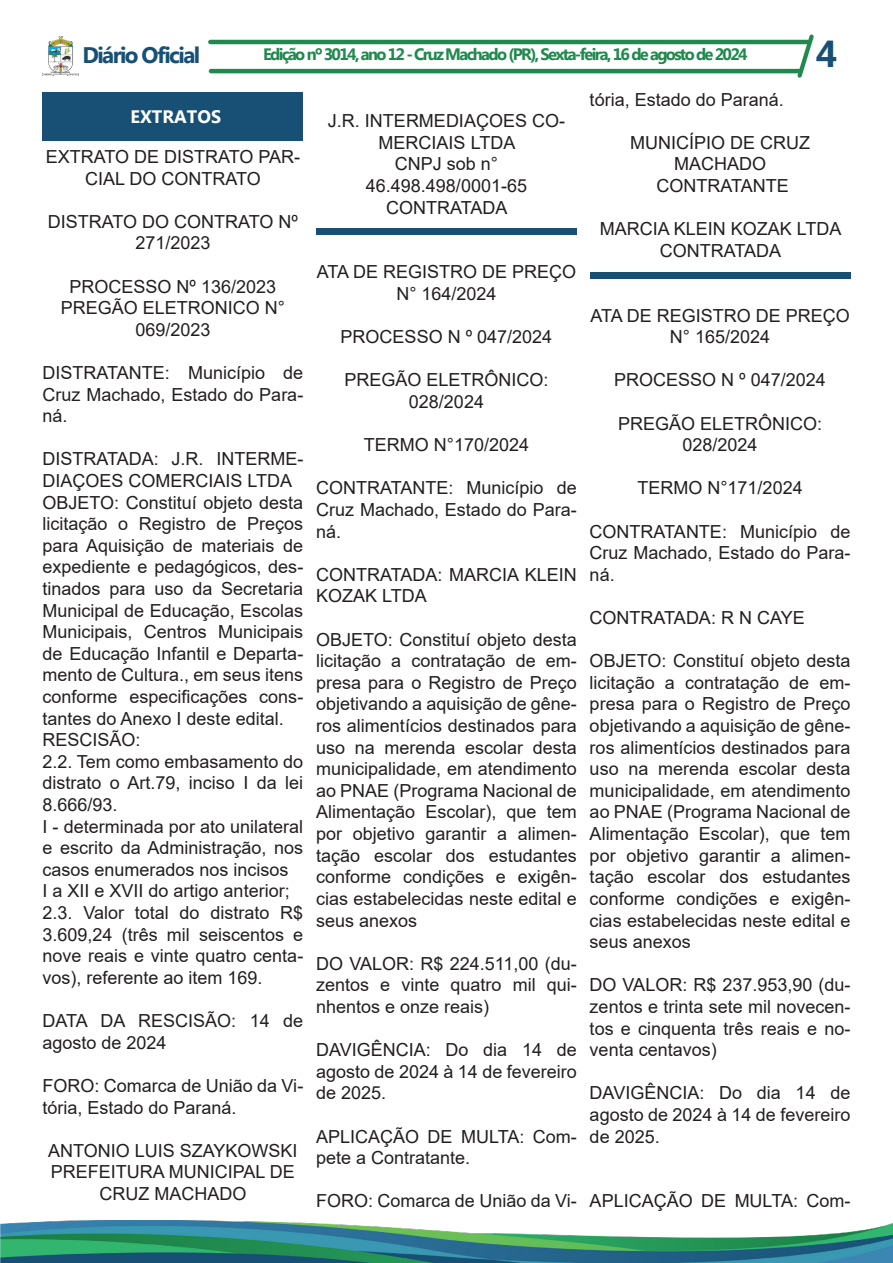
<style>
.page{position:relative;width:893px;height:1263px;background:#fff}
.page>*{position:absolute;margin:0;border:0;box-sizing:border-box;transform-origin:0 0}
.t1{font:700 37.5px "Myanmar Text";color:#175074}
.t2{font:700 22.5px "Myanmar Text";letter-spacing:-.07em;color:#175074}
.t3{font:18px/21.6px "Arial";color:#231f20;text-align:justify}
.t4{font:700 18px "Myanmar Text";color:#fff}
.t5{font:700 16.5px "Myanmar Text";letter-spacing:-.1em;color:#20894d}
</style>
<div class="page">
<hr style="left:208px;top:40px;width:602px;height:4px;background:#20894d;border-radius:2px">
<hr style="left:209px;top:69px;width:593px;height:4px;background:#20894d;border-radius:2px">
<img style="left:43px;top:37px;width:36px;height:38px">
<svg style="left:797px;top:34px;width:17px;height:44px"></svg>
<img style="left:0;top:1220px;width:893px;height:43px">
<div style="left:43px;top:92px;width:260px;height:49px;background:#175074"></div>
<div style="left:316px;top:228px;width:261px;height:7px;background:#175074"></div>
<div style="left:590px;top:272px;width:260px;height:6px;background:#175074"></div>
<p class="t2" style="left:82px;top:42px;width:119px">Diário Oficial</p>
<p class="t5" style="left:263px;top:45px;width:486px">Edição nº 3014, ano 12 - Cruz Machado (PR), Sexta-feira, 16 de agosto de 2024</p>
<p class="t1" style="left:816px;top:32px;width:23px">4</p>
<p class="t4" style="left:131px;top:106px;width:92px">EXTRATOS</p>
<p class="t3" style="left:46px;top:146px;width:256px;text-align:center">EXTRATO DE DISTRATO PAR-<br>CIAL DO CONTRATO</p>
<p class="t3" style="left:48px;top:211px;width:252px;text-align:center">DISTRATO DO CONTRATO Nº<br>271/2023</p>
<p class="t3" style="left:70px;top:275px;width:208px">PROCESSO Nº 136/2023</p>
<p class="t3" style="left:61px;top:297px;width:226px;text-align:center">PREGÃO ELETRONICO N°<br>069/2023</p>
<p class="t3" style="left:43px;top:362px;width:262px">DISTRATANTE: Município de Cruz Machado, Estado do Para&shy;ná.</p>
<p class="t3" style="left:43px;top:448px;width:262px">DISTRATADA: J.R. INTERME-<br>DIAÇOES COMERCIAIS LTDA</p>
<p class="t3" style="left:43px;top:491px;width:262px">OBJETO: Constituí objeto desta licitação o Registro de Preços para Aquisição de materiais de expediente e pedagógicos, des&shy;tinados para uso da Secretaria Municipal de Educação, Escolas Municipais, Centros Municipais de Educação Infantil e Departa&shy;mento de Cultura., em seus itens conforme especificações cons&shy;tantes do Anexo I deste edital.</p>
<p class="t3" style="left:43px;top:729px;width:100px">RESCISÃO:</p>
<p class="t3" style="left:43px;top:751px;width:262px">2.2. Tem como embasamento do distrato o Art.79, inciso I da lei 8.666/93.</p>
<p class="t3" style="left:43px;top:815px;width:262px">I - determinada por ato unilateral e escrito da Administração, nos casos enumerados nos incisos</p>
<p class="t3" style="left:43px;top:880px;width:249px">I a XII e XVII do artigo anterior;</p>
<p class="t3" style="left:43px;top:902px;width:262px">2.3. Valor total do distrato R$ 3.609,24 (três mil seiscentos e nove reais e vinte quatro centa&shy;vos), referente ao item 169.</p>
<p class="t3" style="left:43px;top:1010px;width:262px">DATA DA RESCISÃO: 14 de agosto de 2024</p>
<p class="t3" style="left:43px;top:1075px;width:262px">FORO: Comarca de União da Vi&shy;tória, Estado do Paraná.</p>
<p class="t3" style="left:48px;top:1139px;width:251px">ANTONIO LUIS SZAYKOWSKI</p>
<p class="t3" style="left:51px;top:1161px;width:246px;text-align:center">PREFEITURA MUNICIPAL DE<br>CRUZ MACHADO</p>
<p class="t3" style="left:328px;top:110px;width:239px;text-align:center">J.R. INTERMEDIAÇOES CO-<br>MERCIAIS LTDA</p>
<p class="t3" style="left:395px;top:153px;width:105px">CNPJ sob n°</p>
<p class="t3" style="left:366px;top:175px;width:163px">46.498.498/0001-65</p>
<p class="t3" style="left:386px;top:196px;width:123px">CONTRATADA</p>
<p class="t3" style="left:317px;top:261px;width:261px">ATA DE REGISTRO DE PREÇO</p>
<p class="t3" style="left:396px;top:283px;width:102px">N° 164/2024</p>
<p class="t3" style="left:341px;top:326px;width:213px">PROCESSO N º 047/2024</p>
<p class="t3" style="left:344px;top:369px;width:206px;text-align:center">PREGÃO ELETRÔNICO:<br>028/2024</p>
<p class="t3" style="left:364px;top:434px;width:167px">TERMO N°170/2024</p>
<p class="t3" style="left:316px;top:477px;width:262px">CONTRATANTE: Município de Cruz Machado, Estado do Para&shy;ná.</p>
<p class="t3" style="left:316px;top:564px;width:262px">CONTRATADA: MARCIA KLEIN<br>KOZAK LTDA</p>
<p class="t3" style="left:316px;top:628px;width:262px">OBJETO: Constituí objeto desta licitação a contratação de em&shy;presa para o Registro de Preço objetivando a aquisição de gêne&shy;ros alimentícios destinados para uso na merenda escolar desta municipalidade, em atendimento ao PNAE (Programa Nacional de Alimentação Escolar), que tem por objetivo garantir a alimen&shy;tação escolar dos estudantes conforme condições e exigên&shy;cias estabelecidas neste edital e seus anexos</p>
<p class="t3" style="left:316px;top:952px;width:262px">DO VALOR: R$ 224.511,00 (du&shy;zentos e vinte quatro mil qui&shy;nhentos e onze reais)</p>
<p class="t3" style="left:316px;top:1039px;width:262px">DAVIGÊNCIA: Do dia 14 de agosto de 2024 à 14 de fevereiro de 2025.</p>
<p class="t3" style="left:316px;top:1125px;width:262px">APLICAÇÃO DE MULTA: Com&shy;pete a Contratante.</p>
<p class="t3" style="left:316px;top:1190px;width:262px">FORO: Comarca de União da Vi-</p>
<p class="t3" style="left:590px;top:88px;width:196px">tória, Estado do Paraná.</p>
<p class="t3" style="left:630px;top:132px;width:181px">MUNICÍPIO DE CRUZ</p>
<p class="t3" style="left:674px;top:153px;width:93px">MACHADO</p>
<p class="t3" style="left:656px;top:175px;width:134px">CONTRATANTE</p>
<p class="t3" style="left:600px;top:218px;width:243px">MARCIA KLEIN KOZAK LTDA</p>
<p class="t3" style="left:660px;top:240px;width:123px">CONTRATADA</p>
<p class="t3" style="left:590px;top:304px;width:261px;text-align:center">ATA DE REGISTRO DE PREÇO<br>N° 165/2024</p>
<p class="t3" style="left:614px;top:369px;width:213px">PROCESSO N º 047/2024</p>
<p class="t3" style="left:618px;top:412px;width:206px">PREGÃO ELETRÔNICO:</p>
<p class="t3" style="left:682px;top:434px;width:77px">028/2024</p>
<p class="t3" style="left:637px;top:477px;width:167px">TERMO N°171/2024</p>
<p class="t3" style="left:590px;top:520px;width:262px">CONTRATANTE: Município de Cruz Machado, Estado do Para&shy;ná.</p>
<p class="t3" style="left:590px;top:607px;width:217px">CONTRATADA: R N CAYE</p>
<p class="t3" style="left:590px;top:650px;width:262px">OBJETO: Constituí objeto desta licitação a contratação de em&shy;presa para o Registro de Preço objetivando a aquisição de gêne&shy;ros alimentícios destinados para uso na merenda escolar desta municipalidade, em atendimento ao PNAE (Programa Nacional de Alimentação Escolar), que tem por objetivo garantir a alimen&shy;tação escolar dos estudantes conforme condições e exigên&shy;cias estabelecidas neste edital e seus anexos</p>
<p class="t3" style="left:590px;top:974px;width:262px">DO VALOR: R$ 237.953,90 (du&shy;zentos e trinta sete mil novecen&shy;tos e cinquenta três reais e no&shy;venta centavos)</p>
<p class="t3" style="left:590px;top:1082px;width:262px">DAVIGÊNCIA: Do dia 14 de agosto de 2024 à 14 de fevereiro de 2025.</p>
<p class="t3" style="left:590px;top:1190px;width:262px">APLICAÇÃO DE MULTA: Com-</p>
</div>
